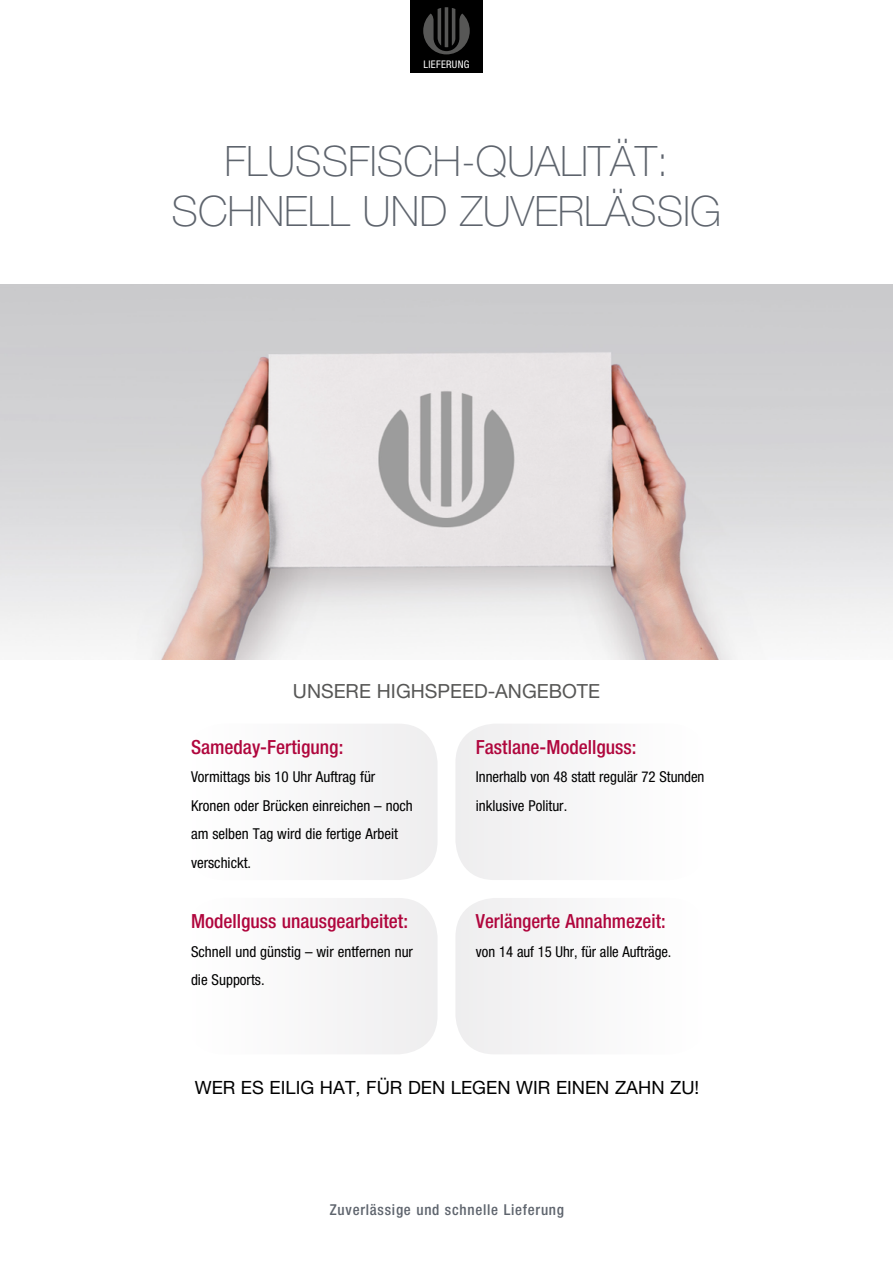
<style>
.page{position:relative;width:893px;height:1263px;background:#fff}
.page>*{position:absolute;margin:0;border:0;box-sizing:border-box;transform-origin:0 0}
.t1{font:100 42px/50.4px "Helvetica Neue CE";color:#5e646d;text-align:center}
.t2{font:500 condensed 19.5px "Helvetica Neue";color:#b0063d}
.t3{font:19.5px "Helvetica Neue CE";color:#575756}
.t4{font:18.3px "Helvetica Neue CE";color:#000}
.t5{font:condensed 15px/28.5px "Helvetica Neue";color:#000}
.t6{font:500 condensed 15px "Helvetica Neue";letter-spacing:.05em;color:#5e646d}
.t7{font:condensed 10.5px "Helvetica Neue";letter-spacing:.03em;color:#fff}
</style>
<div class="page">
<div style="left:410px;top:0;width:73px;height:72px;background:#000"></div>
<svg style="left:423px;top:7px;width:47px;height:47px"></svg>
<img style="left:0;top:285px;width:893px;height:374px">
<div style="left:337px;top:724px;width:100px;height:156px;background:#f2f1f2"></div>
<div style="left:337px;top:898px;width:100px;height:156px;background:#f2f1f2"></div>
<div style="left:456px;top:724px;width:101px;height:156px;background:#f2f1f2"></div>
<div style="left:456px;top:898px;width:101px;height:156px;background:#f2f1f2"></div>
<p class="t7" style="left:423px;top:58px;width:48px">LIEFERUNG</p>
<h1 class="t1" style="left:172px;top:136px;width:551px">FLUSSFISCH-QUALITÄT:<br>SCHNELL UND ZUVERLÄSSIG</h1>
<h2 class="t3" style="left:293px;top:679px;width:309px">UNSERE HIGHSPEED-ANGEBOTE</h2>
<h2 class="t2" style="left:191px;top:735px;width:154px">Sameday-Fertigung:</h2>
<p class="t5" style="left:191px;top:763px;width:223px">Vormittags bis 10 Uhr Auftrag für<br>Kronen oder Brücken einreichen – noch am selben Tag wird die fertige Arbeit verschickt.</p>
<h2 class="t2" style="left:191px;top:909px;width:219px">Modellguss unausgearbeitet:</h2>
<p class="t5" style="left:191px;top:937px;width:224px">Schnell und günstig – wir entfernen nur die Supports.</p>
<h2 class="t2" style="left:476px;top:735px;width:162px">Fastlane-Modellguss:</h2>
<p class="t5" style="left:476px;top:763px;width:230px">Innerhalb von 48 statt regulär 72 Stunden inklusive Politur.</p>
<h2 class="t2" style="left:476px;top:909px;width:191px">Verlängerte Annahmezeit:</h2>
<p class="t5" style="left:476px;top:937px;width:197px">von 14 auf 15 Uhr, für alle Aufträge.</p>
<p class="t4" style="left:195px;top:1077px;width:506px">WER ES EILIG HAT, FÜR DEN LEGEN WIR EINEN ZAHN ZU!</p>
<p class="t6" style="left:330px;top:1201px;width:236px">Zuverlässige und schnelle Lieferung</p>
</div>
